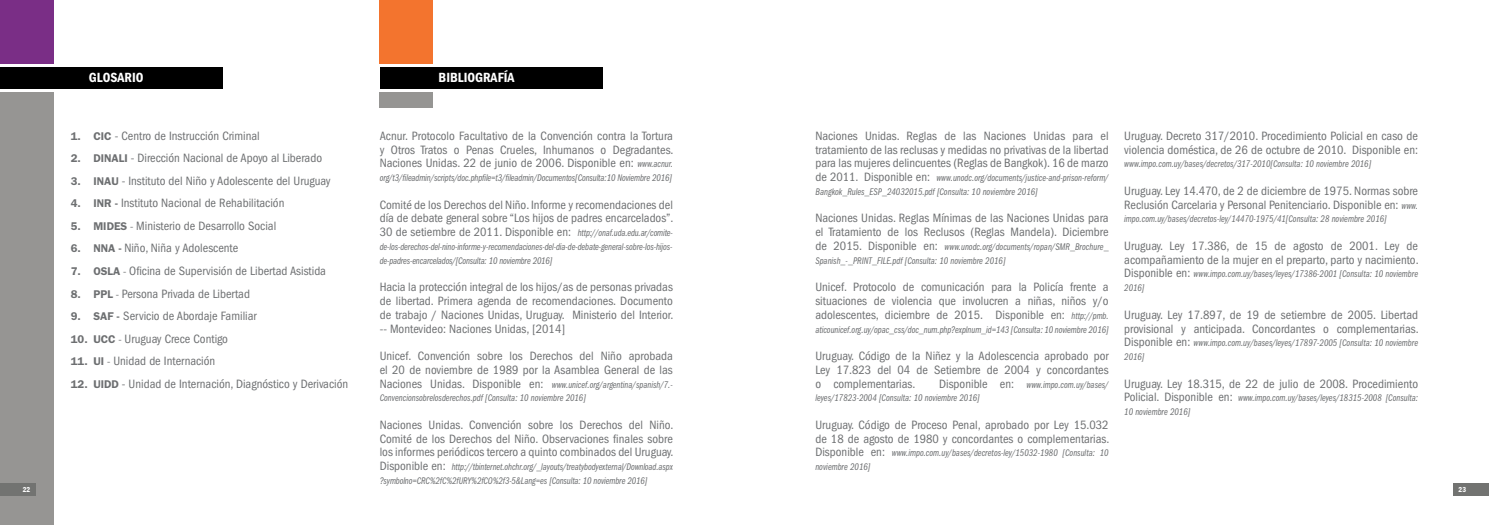
<style>
.page{position:relative;width:1489px;height:525px;background:#fff}
.page>*{position:absolute;margin:0;border:0;box-sizing:border-box;transform-origin:0 0}
.t1{font:13.75px "ITC Franklin Gothic Std Dm Cd";color:#fff}
.t2{font:condensed 12.5px/13.8px "ITC Franklin Gothic Std";color:#6d6f71;text-align:justify}
.t3{font:10px/13.8px "ITC Franklin Gothic Std Bk Cp It";color:#6d6f71}
.t4{font:7.5px "ITC Franklin Gothic Std Dm Cd";color:#fff}
.s1{font-weight:600;font-stretch:normal;font-size:11.25px}
.s2{font-size:11.25px}
.s3{font-family:"ITC Franklin Gothic Std Bk Cp It";font-stretch:normal;font-size:10px}
.s4{font-family:"ITC Franklin Gothic Std";font-stretch:condensed;font-size:12.5px}
</style>
<div class="page">
<div style="left:0;top:92px;width:53px;height:432px;background:#969593"></div>
<div style="left:0;top:0;width:53px;height:63px;background:#7a2e86"></div>
<div style="left:0;top:67px;width:222px;height:21px;background:#000"></div>
<div style="left:380px;top:92px;width:53px;height:16px;background:#969593"></div>
<div style="left:380px;top:0;width:53px;height:63px;background:#f3742e"></div>
<div style="left:380px;top:67px;width:222px;height:21px;background:#000"></div>
<div style="left:1453px;top:483px;width:35px;height:12px;background:#727371"></div>
<div style="left:0;top:483px;width:36px;height:12px;background:#727371"></div>
<p class="t1" style="left:89px;top:70px;width:56px">GLOSARIO</p>
<p class="t1" style="left:438px;top:70px;width:77px">BIBLIOGRAFÍA</p>
<p class="t2" style="left:71px;top:129px;width:190px"><span class="s1">1. CIC</span> - Centro de Instrucción Criminal</p>
<p class="t2" style="left:71px;top:151px;width:253px"><span class="s1">2. DINALI</span> - Dirección Nacional de Apoyo al Liberado</p>
<p class="t2" style="left:71px;top:174px;width:261px"><span class="s1">3. INAU</span> - Instituto del Niño y Adolescente del Uruguay</p>
<p class="t2" style="left:71px;top:196px;width:215px"><span class="s1">4. INR -</span> Instituto Nacional de Rehabilitación</p>
<p class="t2" style="left:71px;top:219px;width:207px"><span class="s1">5. MIDES</span> <span class="s2">-</span> Ministerio de Desarrollo Social</p>
<p class="t2" style="left:71px;top:241px;width:169px"><span class="s1">6. NNA -</span> Niño, Niña y Adolescente</p>
<p class="t2" style="left:71px;top:264px;width:257px"><span class="s1">7. OSLA</span> <span class="s2">-</span> Oficina de Supervisión de Libertad Asistida</p>
<p class="t2" style="left:71px;top:286px;width:180px"><span class="s1">8. PPL</span> <span class="s2">-</span> Persona Privada de Libertad</p>
<p class="t2" style="left:71px;top:309px;width:187px"><span class="s1">9. SAF -</span> Servicio de Abordaje Familiar</p>
<p class="t2" style="left:71px;top:331px;width:159px"><span class="s1">10. UCC</span> <span class="s2">-</span> Uruguay Crece Contigo</p>
<p class="t2" style="left:71px;top:354px;width:146px"><span class="s1">11. UI</span> <span class="s2">-</span> Unidad de Internación</p>
<p class="t2" style="left:71px;top:376px;width:279px"><span class="s1">12. UIDD</span> - Unidad de Internación, Diagnóstico y Derivación</p>
<p class="t2" style="left:380px;top:129px;width:295px">Acnur. Protocolo Facultativo de la Convención contra la Tortura y Otros Tratos o Penas Crueles, Inhumanos o Degradantes.<br>Naciones Unidas. 22 de junio de 2006. Disponible en: <span class="s3">www.acnur.</span></p>
<p class="t3" style="left:380px;top:171px;width:294px">org/t3/fileadmin/scripts/doc.phpfile=t3/fileadmin/Documentos[Consulta:10 Noviembre 2016]</p>
<p class="t2" style="left:380px;top:198px;width:295px">Comité de los Derechos del Niño. Informe y recomendaciones del día de debate general sobre “Los hijos de padres encarcelados”.<br>30 de setiembre de 2011. Disponible en: <span class="s3">http://onaf.uda.edu.ar/comite-</span></p>
<p class="t3" style="left:380px;top:240px;width:294px">de-los-derechos-del-nino-informe-y-recomendaciones-del-dia-de-debate-general-sobre-los-hijos&shy;de-padres-encarcelados/[Consulta: 10 noviembre 2016]</p>
<p class="t2" style="left:380px;top:280px;width:295px">Hacia la protección integral de los hijos/as de personas privadas de libertad. Primera agenda de recomendaciones. Documento de trabajo / Naciones Unidas, Uruguay. Ministerio del Interior. -- Montevideo: Naciones Unidas, [2014]</p>
<p class="t2" style="left:380px;top:349px;width:294px">Unicef. Convención sobre los Derechos del Niño aprobada el 20 de noviembre de 1989 por la Asamblea General de las</p>
<p class="t3" style="left:380px;top:377px;width:295px"><span class="s4">Naciones Unidas. Disponible en:</span> www.unicef.org/argentina/spanish/7.-<br>Convencionsobrelosderechos.pdf [Consulta: 10 noviembre 2016]</p>
<p class="t2" style="left:380px;top:418px;width:295px">Naciones Unidas. Convención sobre los Derechos del Niño.<br>Comité de los Derechos del Niño. Observaciones finales sobre los informes periódicos tercero a quinto combinados del Uruguay.</p>
<p class="t3" style="left:380px;top:460px;width:295px"><span class="s4">Disponible en:</span> http://tbinternet.ohchr.org/_layouts/treatybodyexternal/Download.aspx ?symbolno=CRC%2fC%2fURY%2fCO%2f3-5&amp;Lang=es [Consulta: 10 noviembre 2016]</p>
<p class="t2" style="left:1124px;top:129px;width:295px">Uruguay. Decreto 317/2010. Procedimiento Policial en caso de violencia doméstica, de 26 de octubre de 2010. Disponible en:</p>
<p class="t3" style="left:1124px;top:157px;width:248px">www.impo.com.uy/bases/decretos/317-2010[Consulta: 10 noviembre 2016]</p>
<p class="t2" style="left:1124px;top:184px;width:295px">Uruguay. Ley 14.470, de 2 de diciembre de 1975. Normas sobre<br>Reclusión Carcelaria y Personal Penitenciario. Disponible en: <span class="s3">www.</span></p>
<p class="t3" style="left:1124px;top:212px;width:264px">impo.com.uy/bases/decretos-ley/14470-1975/41[Consulta: 28 noviembre 2016]</p>
<p class="t2" style="left:1124px;top:239px;width:296px">Uruguay. Ley 17.386, de 15 de agosto de 2001. Ley de acompañamiento de la mujer en el preparto, parto y nacimiento.</p>
<p class="t3" style="left:1124px;top:267px;width:295px"><span class="s4">Disponible en:</span> www.impo.com.uy/bases/leyes/17386-2001 [Consulta: 10 noviembre<br>2016]</p>
<p class="t2" style="left:1124px;top:308px;width:296px">Uruguay. Ley 17.897, de 19 de setiembre de 2005. Libertad provisional y anticipada. Concordantes o complementarias.</p>
<p class="t3" style="left:1124px;top:336px;width:295px"><span class="s4">Disponible en:</span> www.impo.com.uy/bases/leyes/17897-2005 [Consulta: 10 noviembre<br>2016]</p>
<p class="t2" style="left:1124px;top:376px;width:295px">Uruguay. Ley 18.315, de 22 de julio de 2008. Procedimiento</p>
<p class="t3" style="left:1124px;top:391px;width:295px"><span class="s4">Policial. Disponible en:</span> www.impo.com.uy/bases/leyes/18315-2008 [Consulta:<br>10 noviembre 2016]</p>
<p class="t2" style="left:815px;top:129px;width:295px">Naciones Unidas. Reglas de las Naciones Unidas para el tratamiento de las reclusas y medidas no privativas de la libertad para las mujeres delincuentes (Reglas de Bangkok). 16 de marzo</p>
<p class="t3" style="left:815px;top:171px;width:295px"><span class="s4">de 2011. Disponible en:</span> www.unodc.org/documents/justice-and-prison-reform/<br>Bangkok_Rules_ESP_24032015.pdf [Consulta: 10 noviembre 2016]</p>
<p class="t2" style="left:815px;top:211px;width:295px">Naciones Unidas. Reglas Mínimas de las Naciones Unidas para el Tratamiento de los Reclusos (Reglas Mandela). Diciembre</p>
<p class="t3" style="left:815px;top:240px;width:295px"><span class="s4">de 2015. Disponible en:</span> www.unodc.org/documents/ropan/SMR_Brochure_<br>Spanish_-_PRINT_FILE.pdf [Consulta: 10 noviembre 2016]</p>
<p class="t2" style="left:815px;top:280px;width:295px">Unicef. Protocolo de comunicación para la Policía frente a situaciones de violencia que involucren a niñas, niños y/o adolescentes, diciembre de 2015. Disponible en: <span class="s3">http://pmb.</span></p>
<p class="t3" style="left:815px;top:322px;width:295px">aticounicef.org.uy/opac_css/doc_num.php?explnum_id=143 [Consulta: 10 noviembre 2016]</p>
<p class="t2" style="left:815px;top:349px;width:295px">Uruguay. Código de la Niñez y la Adolescencia aprobado por Ley 17.823 del 04 de Setiembre de 2004 y concordantes o complementarias.</p>
<p class="t3" style="left:815px;top:377px;width:295px;text-indent:124px"><span class="s4">Disponible en:</span> www.impo.com.uy/bases/ leyes/17823-2004 [Consulta: 10 noviembre 2016]</p>
<p class="t2" style="left:815px;top:418px;width:295px">Uruguay. Código de Proceso Penal, aprobado por Ley 15.032 de 18 de agosto de 1980 y concordantes o complementarias.</p>
<p class="t3" style="left:815px;top:446px;width:295px"><span class="s4">Disponible en:</span> www.impo.com.uy/bases/decretos-ley/15032-1980 [Consulta: 10 noviembre 2016]</p>
<p class="t4" style="left:23px;top:485px;width:9px">22</p>
<p class="t4" style="left:1458px;top:485px;width:9px">23</p>
</div>
